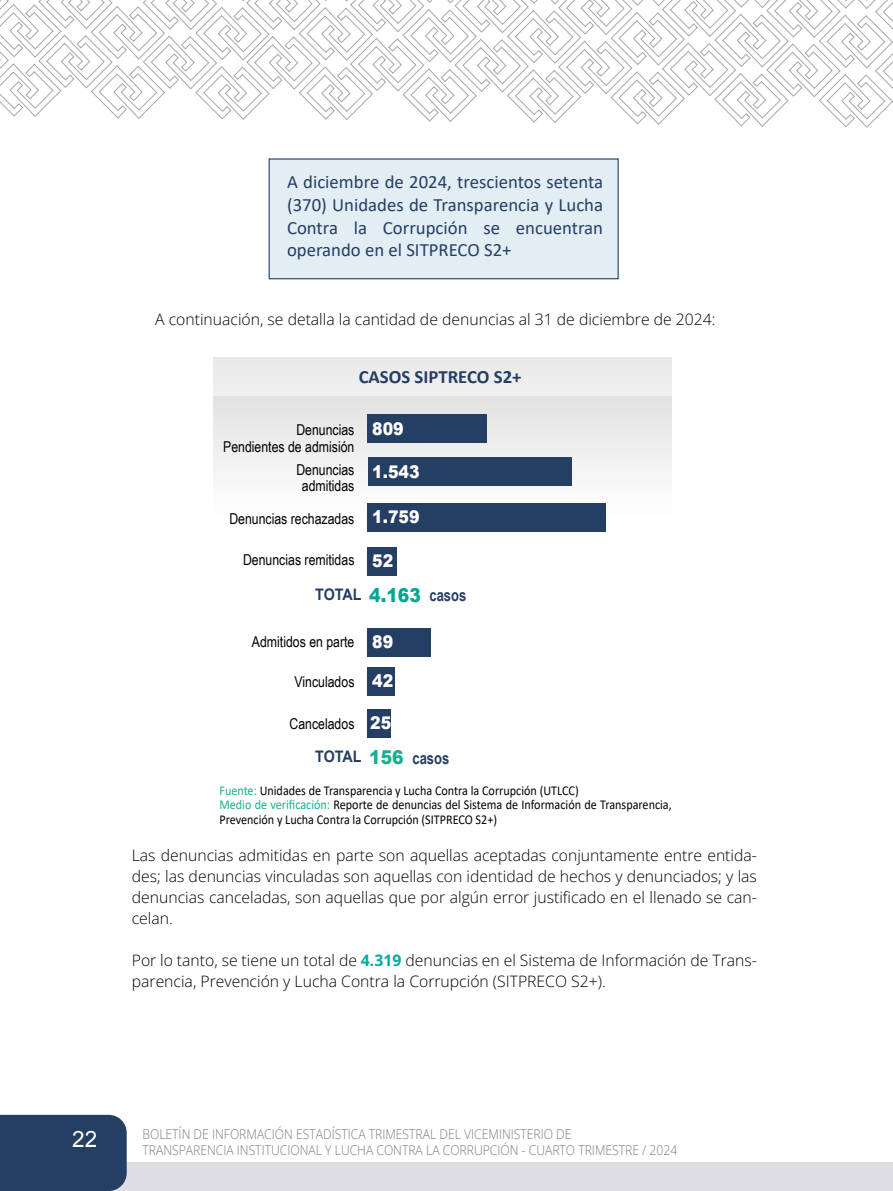
<style>
.page{position:relative;width:893px;height:1191px;background:#fff}
.page>*{position:absolute;margin:0;border:0;box-sizing:border-box;transform-origin:0 0}
.t1{font:22.5px "Arial";color:#fff}
.t2{font:900 19.05px "Arial";color:#00a78e;scale:.9 1}
.t3{font:900 19.05px "Arial";color:#1aaf92;scale:.9 1}
.t4{font:18.75px/22.5px "Calibri";color:#253e63;text-align:justify}
.t5{font:700 18.75px "Calibri";color:#253e63}
.t6{font:900 17.55px "Arial";color:#fff;scale:.9 1}
.t7{font:700 16.65px "Arial Narrow";color:#253e63;scale:.95 1}
.t8{font:700 15.9px "Arial";letter-spacing:-.01em;color:#253e63;scale:.9 1}
.t9{font:300 15.75px/21px "Open Sans";color:#000;text-align:justify}
.t10{font:15px/16.5px "Arial Narrow";color:#000;text-align:right}
.t11{font:13.5px/14.2px "Calibri";color:#000;scale:.9 1}
.t12{font:300 13.5px/16.5px "Open Sans";color:#767a80;scale:.9 1}
.s1{color:#1aaf92}
.s2{font-weight:700;color:#00aaa6}
</style>
<div class="page">
<div style="left:0;top:1162px;width:893px;height:28px;background:#dedee2"></div>
<div style="left:0;top:1114px;width:127px;height:77px;background:#253e63"></div>
<svg style="left:0;top:0;width:875px;height:128px"></svg>
<svg style="left:875px;top:0;width:18px;height:120px"></svg>
<svg style="left:213px;top:395px;width:459px;height:137px"></svg>
<div style="left:213px;top:357px;width:459px;height:38px;background:#ececec"></div>
<div style="left:368px;top:414px;width:119px;height:29px;background:#253e63"></div>
<div style="left:368px;top:457px;width:203px;height:29px;background:#253e63"></div>
<div style="left:368px;top:503px;width:238px;height:28px;background:#253e63"></div>
<div style="left:368px;top:667px;width:27px;height:29px;background:#253e63"></div>
<div style="left:368px;top:709px;width:23px;height:29px;background:#253e63"></div>
<div style="left:368px;top:627px;width:63px;height:29px;background:#253e63"></div>
<div style="left:368px;top:546px;width:29px;height:29px;background:#253e63"></div>
<div style="left:269px;top:158px;width:350px;height:121px;background:#e2edf4;border:1px solid #253e63"></div>
<p class="t4" style="left:287px;top:170px;width:318px">A diciembre de 2024, trescientos setenta (370) Unidades de Transparencia y Lucha Contra la Corrupción se encuentran operando en el SITPRECO S2+</p>
<p class="t9" style="left:155px;top:308px;width:562px">A continuación, se detalla la cantidad de denuncias al 31 de diciembre de 2024:</p>
<p class="t5" style="left:359px;top:363px;width:164px">CASOS SIPTRECO S2+</p>
<p class="t10" style="left:223px;top:421px;width:133px">Denuncias<br>Pendientes de admisión</p>
<p class="t10" style="left:296px;top:460px;width:60px;text-align:center">Denuncias admitidas</p>
<p class="t10" style="left:229px;top:509px;width:127px">Denuncias rechazadas</p>
<p class="t6" style="left:372px;top:416px;width:37px">809</p>
<p class="t6" style="left:372px;top:458px;width:54px">1.543</p>
<p class="t6" style="left:372px;top:504px;width:54px">1.759</p>
<p class="t10" style="left:243px;top:551px;width:113px">Denuncias remitidas</p>
<p class="t8" style="left:315px;top:583px;width:53px">TOTAL</p>
<p class="t6" style="left:372px;top:548px;width:25px">52</p>
<p class="t2" style="left:369px;top:581px;width:59px">4.163</p>
<p class="t7" style="left:429px;top:582px;width:40px">casos</p>
<p class="t10" style="left:252px;top:633px;width:104px">Admitidos en parte</p>
<p class="t10" style="left:295px;top:672px;width:61px">Vinculados</p>
<p class="t10" style="left:290px;top:714px;width:66px">Cancelados</p>
<p class="t6" style="left:372px;top:629px;width:25px">89</p>
<p class="t6" style="left:372px;top:668px;width:25px">42</p>
<p class="t6" style="left:370px;top:710px;width:25px">25</p>
<p class="t3" style="left:369px;top:743px;width:40px">156</p>
<p class="t8" style="left:315px;top:746px;width:53px">TOTAL</p>
<p class="t7" style="left:412px;top:745px;width:40px">casos</p>
<p class="t11" style="left:219px;top:783px;width:504px"><span class="s1">Fuente:</span> Unidades de Transparencia y Lucha Contra la Corrupción (UTLCC)<br><span class="s1">Medio de verificación:</span> Reporte de denuncias del Sistema de Información de Transparencia,<br>Prevención y Lucha Contra la Corrupción (SITPRECO S2+)</p>
<p class="t9" style="left:132px;top:844px;width:627px">Las denuncias admitidas en parte son aquellas aceptadas conjuntamente entre entida&shy;des; las denuncias vinculadas son aquellas con identidad de hechos y denunciados; y las denuncias canceladas, son aquellas que por algún error justificado en el llenado se can&shy;celan.</p>
<p class="t9" style="left:132px;top:949px;width:627px">Por lo tanto, se tiene un total de <span class="s2">4.319</span> denuncias en el Sistema de Información de Trans&shy;parencia, Prevención y Lucha Contra la Corrupción (SITPRECO S2+).</p>
<h1 class="t1" style="left:72px;top:1124px;width:27px">22</h1>
<p class="t12" style="left:142px;top:1125px;width:596px">BOLETÍN DE INFORMACIÓN ESTADÍSTICA TRIMESTRAL DEL VICEMINISTERIO DE<br>TRANSPARENCIA INSTITUCIONAL Y LUCHA CONTRA LA CORRUPCIÓN - CUARTO TRIMESTRE / 2024</p>
</div>
